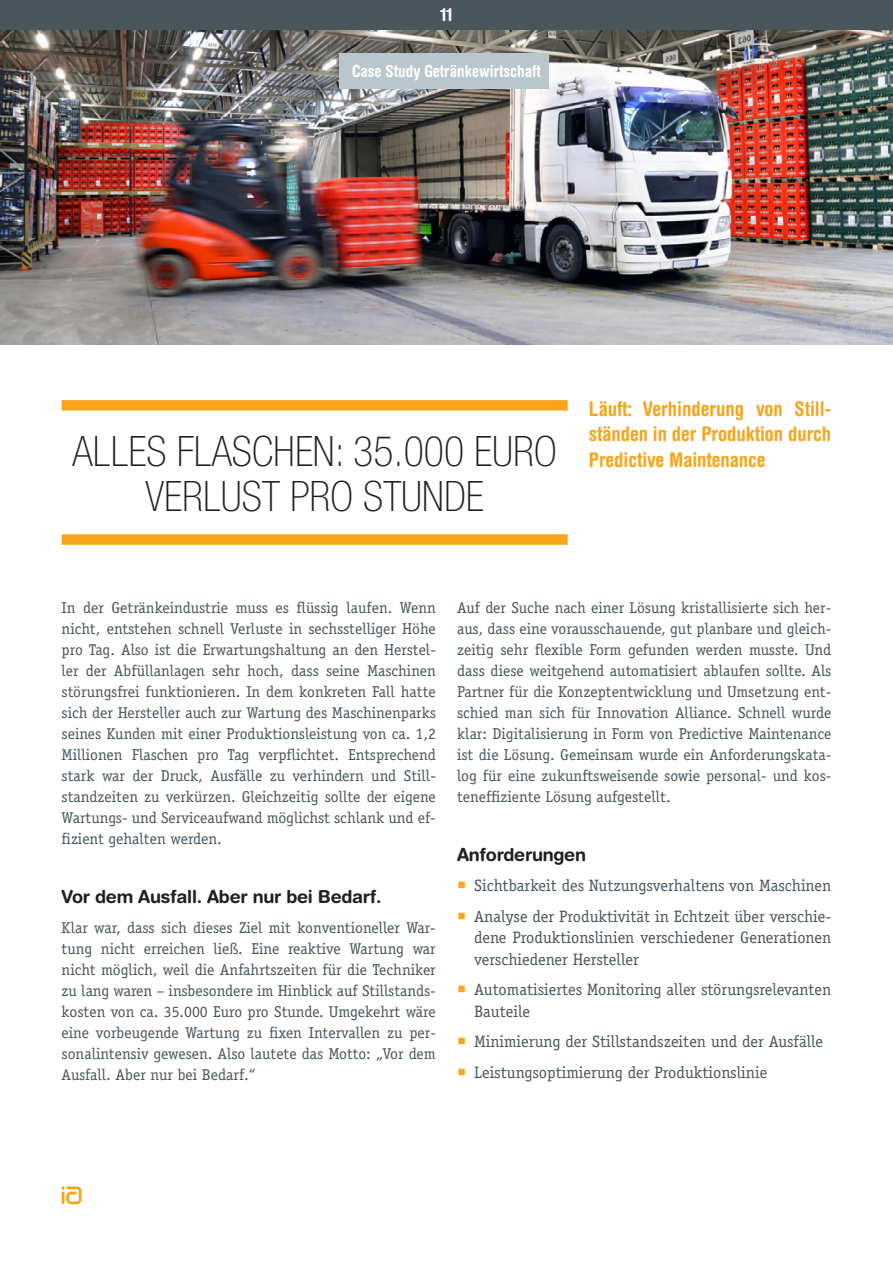
<style>
.page{position:relative;width:893px;height:1263px;background:#fff}
.page>*{position:absolute;margin:0;border:0;box-sizing:border-box;transform-origin:0 0}
.t1{font:100 condensed 42px/45px "Helvetica Neue LT Std";color:#231f20;text-align:center}
.t2{font:700 condensed 20.25px/25.5px "Helvetica Rounded";color:#f9a51b;text-align:justify}
.t3{font:700 18px "Helvetica Rounded";letter-spacing:-.015em;color:#231f20}
.t4{font:700 condensed 18px "Helvetica Rounded";color:#fff}
.t5{font:16.5px/21.8px "Officina Serif Std";color:#49565e;text-align:justify}
.t6{font:700 condensed 16.5px "Helvetica Rounded";color:#fff}
.t7{font:15.75px/21px "Officina Serif Std";color:#49565e;text-align:justify}
.s1{color:#f9a51b}
</style>
<div class="page">
<img style="left:0;top:29px;width:893px;height:315px">
<div style="left:339px;top:53px;width:210px;height:36px;background:#b9c6ce"></div>
<div style="left:62px;top:400px;width:506px;height:11px;background:#f9a51b"></div>
<div style="left:62px;top:534px;width:506px;height:11px;background:#f9a51b"></div>
<div style="left:0;top:0;width:893px;height:29px;background:#49565e"></div>
<svg style="left:62px;top:1186px;width:20px;height:18px"></svg>
<p class="t4" style="left:440px;top:4px;width:13px">11</p>
<p class="t6" style="left:352px;top:61px;width:190px">Case Study Getränkewirtschaft</p>
<h1 class="t1" style="left:73px;top:428px;width:486px">ALLES FLASCHEN: 35.000 EURO<br>VERLUST PRO STUNDE</h1>
<p class="t2" style="left:589px;top:395px;width:244px">Läuft: Verhinderung von Still&shy;ständen in der Produktion durch Predictive Maintenance</p>
<p class="t7" style="left:62px;top:597px;width:376px">In der Getränkeindustrie muss es flüssig laufen. Wenn nicht, entstehen schnell Verluste in sechsstelliger Höhe pro Tag. Also ist die Erwartungshaltung an den Herstel&shy;ler der Abfüllanlagen sehr hoch, dass seine Maschinen störungsfrei funktionieren. In dem konkreten Fall hatte sich der Hersteller auch zur Wartung des Maschinenparks seines Kunden mit einer Produktionsleistung von ca. 1,2<br>Millionen Flaschen pro Tag verpflichtet. Entsprechend stark war der Druck, Ausfälle zu verhindern und Still&shy;standzeiten zu verkürzen. Gleichzeitig sollte der eigene Wartungs- und Serviceaufwand möglichst schlank und ef&shy;fizient gehalten werden.</p>
<p class="t3" style="left:62px;top:886px;width:322px">Vor dem Ausfall. Aber nur bei Bedarf.</p>
<p class="t7" style="left:62px;top:917px;width:376px">Klar war, dass sich dieses Ziel mit konventioneller War&shy;tung nicht erreichen ließ. Eine reaktive Wartung war nicht möglich, weil die Anfahrtszeiten für die Techniker zu lang waren – insbesondere im Hinblick auf Stillstands&shy;kosten von ca. 35.000 Euro pro Stunde. Umgekehrt wäre eine vorbeugende Wartung zu fixen Intervallen zu per&shy;sonalintensiv gewesen. Also lautete das Motto: „Vor dem Ausfall. Aber nur bei Bedarf.“</p>
<p class="t7" style="left:457px;top:597px;width:376px">Auf der Suche nach einer Lösung kristallisierte sich her&shy;aus, dass eine vorausschauende, gut planbare und gleich&shy;zeitig sehr flexible Form gefunden werden musste. Und dass diese weitgehend automatisiert ablaufen sollte. Als Partner für die Konzeptentwicklung und Umsetzung ent&shy;schied man sich für Innovation Alliance. Schnell wurde klar: Digitalisierung in Form von Predictive Maintenance ist die Lösung. Gemeinsam wurde ein Anforderungskata&shy;log für eine zukunftsweisende sowie personal- und kos&shy;teneffiziente Lösung aufgestellt.</p>
<p class="t3" style="left:457px;top:844px;width:130px">Anforderungen</p>
<p class="t5" style="left:457px;top:875px;width:376px"><span class="s1">○</span> Sichtbarkeit des Nutzungsverhaltens von Maschinen</p>
<p class="t5" style="left:474px;top:905px;width:359px;text-indent:-17px"><span class="s1">○</span> Analyse der Produktivität in Echtzeit über verschie&shy;dene Produktionslinien verschiedener Generationen verschiedener Hersteller</p>
<p class="t5" style="left:474px;top:979px;width:359px;text-indent:-17px"><span class="s1">○</span> Automatisiertes Monitoring aller störungsrelevanten<br>Bauteile</p>
<p class="t5" style="left:457px;top:1031px;width:368px"><span class="s1">○</span> Minimierung der Stillstandszeiten und der Ausfälle</p>
<p class="t5" style="left:457px;top:1061px;width:312px"><span class="s1">○</span> Leistungsoptimierung der Produktionslinie</p>
</div>
